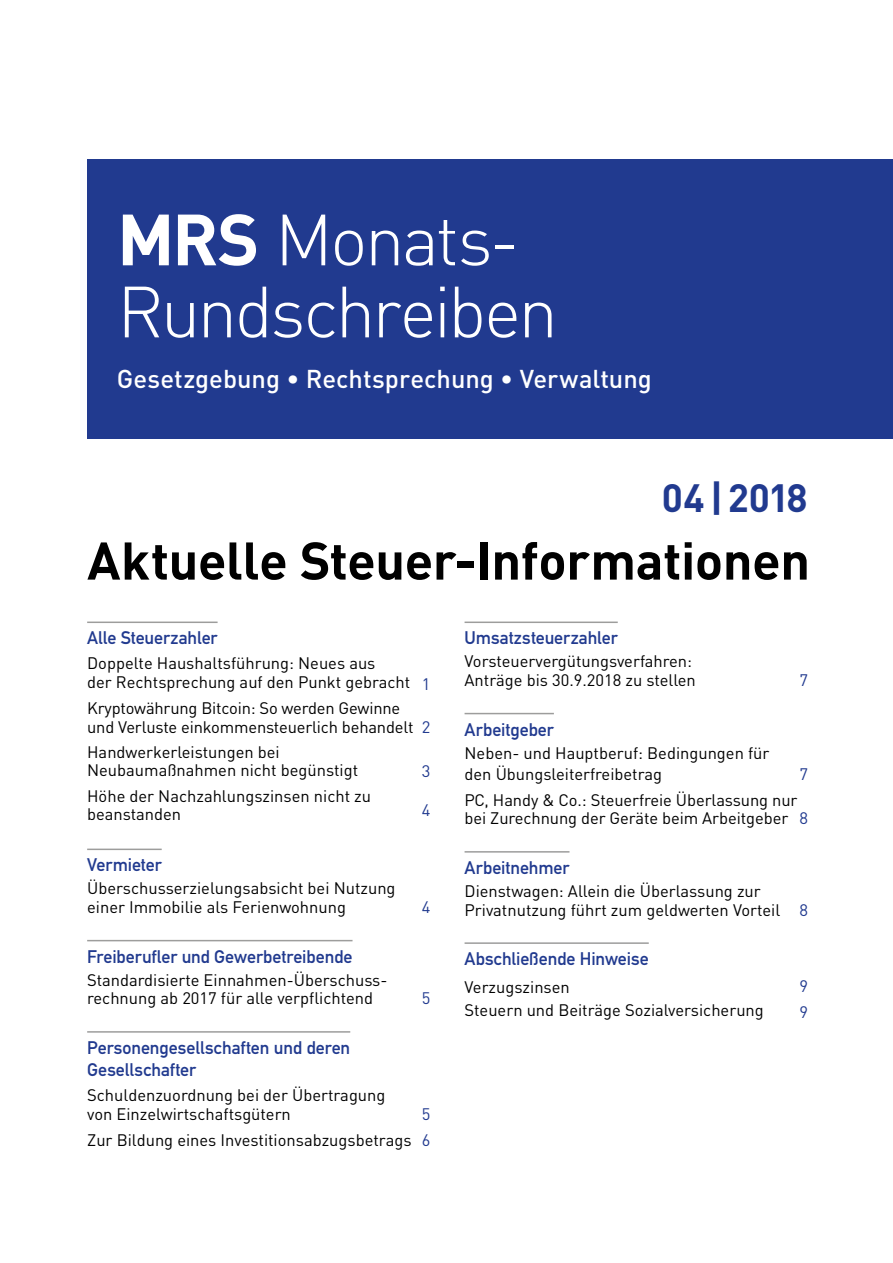
<style>
.page{position:relative;width:893px;height:1263px;background:#fff}
.page>*{position:absolute;margin:0;border:0;box-sizing:border-box;transform-origin:0 0}
.t1{font:300 71.25px/72px "DIN Pro";letter-spacing:-.04em;color:#fff}
.t2{font:700 52.2px "DIN Pro";letter-spacing:-.01em;color:#000}
.t3{font:700 39px "DIN Pro";color:#213a8f}
.t4{font:500 25.5px "DIN Pro";color:#fff}
.t5{font:18px/22.5px "DIN Mittelschrift Std";letter-spacing:-.005em;color:#213a8f}
.t6{font:16.5px/18.8px "DIN Pro";color:#000}
.t7{font:16.5px "DIN Pro";color:#213a8f}
.s1{font-weight:700}
.s2{color:#213a8f}
</style>
<div class="page">
<hr style="left:87px;top:621px;width:131px;height:2px;background:#9d9d9c">
<hr style="left:87px;top:848px;width:75px;height:2px;background:#9d9d9c">
<hr style="left:87px;top:940px;width:266px;height:1px;background:#9d9d9c">
<hr style="left:87px;top:1031px;width:263px;height:2px;background:#9d9d9c">
<hr style="left:465px;top:621px;width:153px;height:2px;background:#9d9d9c">
<hr style="left:465px;top:713px;width:89px;height:1px;background:#9d9d9c">
<hr style="left:465px;top:851px;width:104px;height:2px;background:#9d9d9c">
<hr style="left:465px;top:942px;width:184px;height:2px;background:#9d9d9c">
<div style="left:87px;top:160px;width:806px;height:279px;background:#213a8f"></div>
<h1 class="t1" style="left:117px;top:201px;width:443px"><span class="s1">MRS</span> Monats-<br>Rundschreiben</h1>
<h3 class="t4" style="left:117px;top:361px;width:536px">Gesetzgebung • Rechtsprechung • Verwaltung</h3>
<h3 class="t3" style="left:662px;top:471px;width:148px">04|2018</h3>
<h2 class="t2" style="left:87px;top:525px;width:724px">Aktuelle Steuer-Informationen</h2>
<p class="t5" style="left:87px;top:627px;width:132px">Alle Steuerzahler</p>
<p class="t6" style="left:87px;top:652px;width:345px;line-height:19.5px">Doppelte Haushaltsführung: Neues aus<br>der Rechtsprechung auf den Punkt gebracht <span class="s2">1</span></p>
<p class="t6" style="left:87px;top:698px;width:345px">Kryptowährung Bitcoin: So werden Gewinne und Verluste einkommensteuerlich behandelt <span class="s2">2</span></p>
<p class="t6" style="left:87px;top:742px;width:272px;line-height:18px">Handwerkerleistungen bei<br>Neubaumaßnahmen nicht begünstigt</p>
<p class="t7" style="left:422px;top:760px;width:10px">3</p>
<p class="t6" style="left:87px;top:785px;width:285px">Höhe der Nachzahlungszinsen nicht zu beanstanden</p>
<p class="t5" style="left:87px;top:854px;width:76px">Vermieter</p>
<p class="t6" style="left:87px;top:878px;width:310px">Überschusserzielungsabsicht bei Nutzung einer Immobilie als Ferienwohnung</p>
<p class="t5" style="left:87px;top:945px;width:267px">Freiberufler und Gewerbetreibende</p>
<p class="t6" style="left:87px;top:970px;width:302px">Standardisierte Einnahmen-Überschuss&shy;rechnung ab 2017 für alle verpflichtend</p>
<p class="t7" style="left:422px;top:799px;width:10px">4</p>
<p class="t7" style="left:422px;top:896px;width:10px">4</p>
<p class="t7" style="left:422px;top:987px;width:10px">5</p>
<p class="t5" style="left:87px;top:1036px;width:265px">Personengesellschaften und deren<br>Gesellschafter</p>
<p class="t6" style="left:87px;top:1085px;width:300px">Schuldenzuordnung bei der Übertragung von Einzelwirtschaftsgütern</p>
<p class="t6" style="left:87px;top:1100px;width:345px;line-height:26px;text-align:right"><span class="s2">5<br></span>Zur Bildung eines Investitionsabzugsbetrags <span class="s2">6</span></p>
<p class="t5" style="left:465px;top:627px;width:155px">Umsatzsteuerzahler</p>
<p class="t6" style="left:465px;top:651px;width:233px">Vorsteuervergütungsverfahren:<br>Anträge bis 30.9.2018 zu stellen</p>
<p class="t7" style="left:799px;top:669px;width:10px">7</p>
<p class="t5" style="left:465px;top:718px;width:91px">Arbeitgeber</p>
<p class="t6" style="left:465px;top:741px;width:306px;line-height:21px">Neben- und Hauptberuf: Bedingungen für den Übungsleiterfreibetrag</p>
<p class="t7" style="left:799px;top:762px;width:10px">7</p>
<p class="t6" style="left:465px;top:789px;width:345px">PC, Handy &amp; Co.: Steuerfreie Überlassung nur bei Zurechnung der Geräte beim Arbeitgeber <span class="s2">8</span></p>
<p class="t5" style="left:465px;top:856px;width:106px">Arbeitnehmer</p>
<p class="t6" style="left:465px;top:881px;width:345px">Dienstwagen: Allein die Überlassung zur<br>Privatnutzung führt zum geldwerten Vorteil <span class="s2">8</span></p>
<p class="t5" style="left:465px;top:948px;width:186px">Abschließende Hinweise</p>
<p class="t6" style="left:465px;top:977px;width:107px">Verzugszinsen</p>
<p class="t7" style="left:799px;top:975px;width:10px">9</p>
<p class="t6" style="left:465px;top:1000px;width:301px">Steuern und Beiträge Sozialversicherung</p>
<p class="t7" style="left:799px;top:1001px;width:10px">9</p>
</div>
